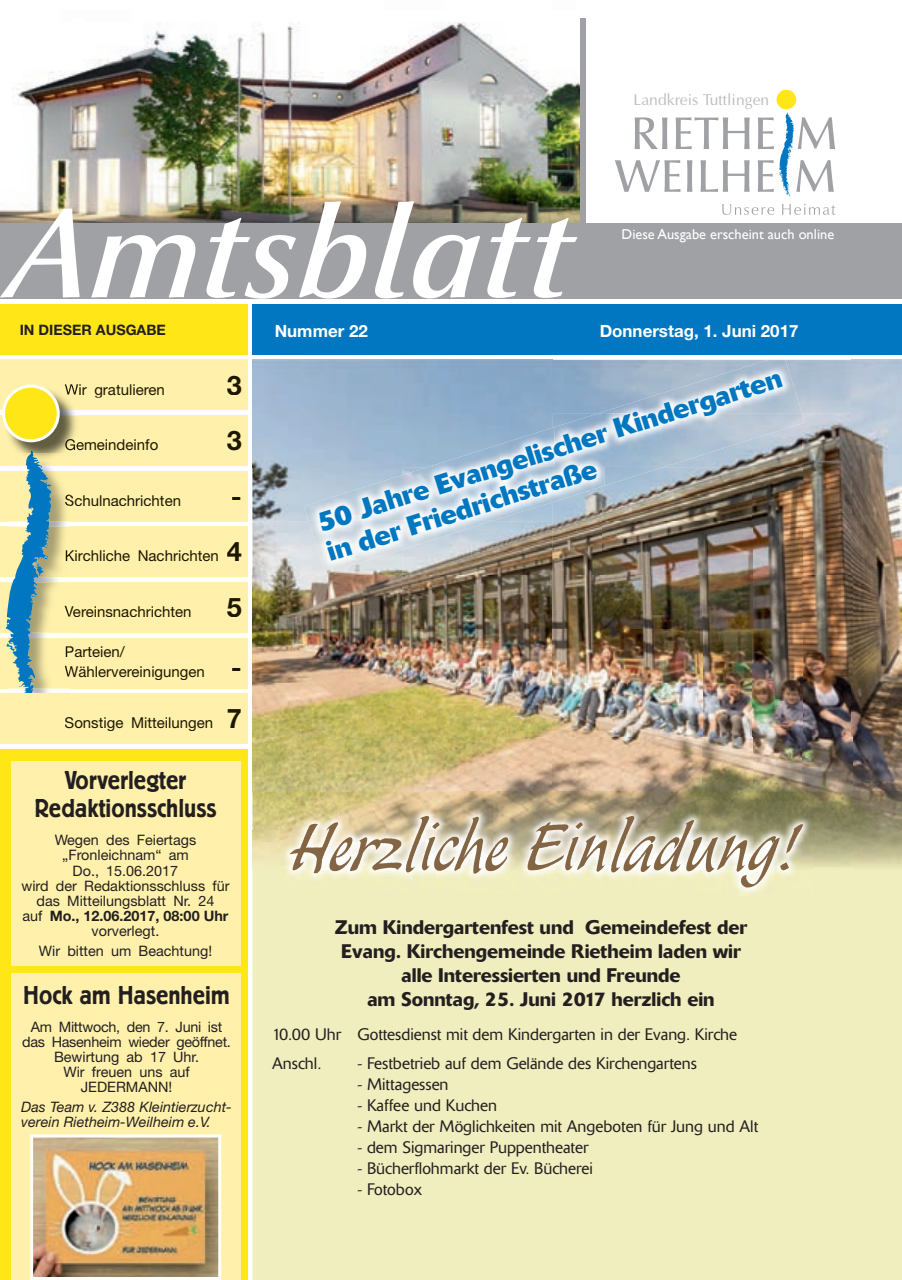
<style>
.page{position:relative;width:902px;height:1280px;background:#fff}
.page>*{position:absolute;margin:0;border:0;box-sizing:border-box;transform-origin:0 0}
.t1{font:300 64.05px "Sayer Esprit BQ";color:#836544}
.t2{font:700 27.45px/31.8px "Delta BQ";color:#0077c0}
.t3{font:700 27px "Helvetica Neue";color:#1d1700}
.t4{font:500 25.5px/28.5px "Berliner Grotesk BQ";color:#231f20;text-align:center}
.t5{font:500 19.5px/24px "Delta BQ";color:#231f20;text-align:center}
.t6{font:700 16.95px "Helvetica Neue";color:#fff}
.t7{font:300 16.5px/29.5px "Delta BQ";color:#231f20}
.t8{font:15.75px "Optima";color:#bcbdc0}
.t9{font:15px/19.5px "Helvetica Neue";color:#1d1700}
.t10{font:14.4px/15.1px "Helvetica Neue";color:#231f20;text-align:center}
.t11{font:14.4px/15.1px "Helvetica Neue";letter-spacing:-.02em;color:#231f20;text-align:center}
.t12{font:italic 14.4px/15.1px "Helvetica Neue";color:#231f20}
.t13{font:14.4px "Gill Sans";color:#fff}
.t14{font:700 14.4px "Helvetica Neue";color:#231f20}
.s1{font-weight:700;font-size:27px}
.s2{font-weight:700}
</style>
<div class="page">
<img style="left:17px;top:22px;width:563px;height:201px">
<svg style="left:615px;top:113px;width:220px;height:102px"></svg>
<div style="left:776px;top:90px;width:20px;height:19px;background:#ffe616;border-radius:50%"></div>
<div style="left:0;top:223px;width:901px;height:76px;background:#a0a1a5"></div>
<div style="left:580px;top:18px;width:6px;height:213px;background:#a0a1a5"></div>
<div style="left:0;top:304px;width:247px;height:50px;background:#ffe616"></div>
<div style="left:0;top:360px;width:247px;height:50px;background:#fff1ab"></div>
<div style="left:0;top:415px;width:247px;height:51px;background:#fff1ab"></div>
<div style="left:0;top:527px;width:247px;height:50px;background:#fff1ab"></div>
<div style="left:0;top:638px;width:247px;height:50px;background:#fff1ab"></div>
<div style="left:0;top:471px;width:247px;height:50px;background:#fff1ab"></div>
<div style="left:0;top:582px;width:247px;height:51px;background:#fff1ab"></div>
<div style="left:0;top:749px;width:247px;height:531px;background:#ffe616"></div>
<div style="left:253px;top:304px;width:648px;height:50px;background:#0077c0"></div>
<svg style="left:0;top:201px;width:577px;height:98px"></svg>
<img style="left:52px;top:472px;width:18px;height:222px">
<img style="left:52px;top:527px;width:18px;height:50px">
<img style="left:52px;top:638px;width:18px;height:50px">
<img style="left:12px;top:442px;width:60px;height:15px">
<svg style="left:5px;top:451px;width:47px;height:243px"></svg>
<div style="left:252px;top:869px;width:649px;height:411px;background:#f0eebe"></div>
<div style="left:0;top:694px;width:247px;height:50px;background:#fff1ab"></div>
<div style="left:11px;top:761px;width:229px;height:204px;background:#fff1ab"></div>
<div style="left:11px;top:974px;width:229px;height:306px;background:#fff1ab"></div>
<svg style="left:2px;top:384px;width:77px;height:58px"></svg>
<img style="left:65px;top:387px;width:14px;height:11px">
<img style="left:65px;top:439px;width:14px;height:11px">
<svg style="left:65px;top:495px;width:5px;height:11px"></svg>
<svg style="left:66px;top:550px;width:4px;height:11px"></svg>
<svg style="left:65px;top:606px;width:5px;height:11px"></svg>
<svg style="left:66px;top:646px;width:4px;height:11px"></svg>
<img style="left:65px;top:666px;width:5px;height:14px">
<img style="left:30px;top:1134px;width:191px;height:146px">
<img style="left:851px;top:360px;width:50px;height:509px">
<img style="left:252px;top:414px;width:350px;height:162px">
<img style="left:664px;top:454px;width:137px;height:14px">
<img style="left:801px;top:414px;width:51px;height:378px">
<img style="left:602px;top:468px;width:150px;height:108px">
<img style="left:752px;top:468px;width:50px;height:324px">
<img style="left:252px;top:576px;width:500px;height:216px">
<img style="left:252px;top:792px;width:200px;height:38px">
<img style="left:452px;top:792px;width:200px;height:14px">
<img style="left:652px;top:792px;width:200px;height:38px">
<img style="left:812px;top:830px;width:40px;height:39px">
<img style="left:768px;top:359px;width:17px;height:1px">
<img style="left:598px;top:380px;width:106px;height:33px">
<img style="left:704px;top:360px;width:98px;height:53px">
<img style="left:428px;top:427px;width:126px;height:40px">
<img style="left:554px;top:413px;width:151px;height:54px">
<img style="left:704px;top:413px;width:101px;height:41px">
<img style="left:304px;top:467px;width:300px;height:53px">
<img style="left:604px;top:467px;width:60px;height:19px">
<img style="left:308px;top:520px;width:146px;height:54px">
<img style="left:454px;top:520px;width:41px;height:13px">
<img style="left:280px;top:806px;width:532px;height:91px">
<p class="t8" style="left:633px;top:90px;width:137px">Landkreis Tuttlingen</p>
<p class="t13" style="left:621px;top:226px;width:214px">Diese Ausgabe erscheint auch online</p>
<p class="t14" style="left:20px;top:321px;width:148px">IN DIESER AUSGABE</p>
<p class="t9" style="left:65px;top:379px;width:102px">Wir gratulieren</p>
<h3 class="t3" style="left:227px;top:368px;width:17px">3</h3>
<p class="t9" style="left:65px;top:435px;width:95px">Gemeindeinfo</p>
<h3 class="t3" style="left:227px;top:424px;width:17px">3</h3>
<p class="t9" style="left:65px;top:490px;width:118px">Schulnachrichten</p>
<h3 class="t3" style="left:231px;top:479px;width:12px">-</h3>
<p class="t9" style="left:65px;top:546px;width:179px">Kirchliche Nachrichten <span class="s1">4</span></p>
<p class="t9" style="left:65px;top:601px;width:128px">Vereinsnachrichten</p>
<h3 class="t3" style="left:227px;top:590px;width:17px">5</h3>
<p class="t9" style="left:65px;top:642px;width:179px">Parteien/<br>Wählervereinigungen <span class="s1">-</span></p>
<p class="t9" style="left:65px;top:712px;width:179px">Sonstige Mitteilungen <span class="s1">7</span></p>
<h3 class="t4" style="left:34px;top:766px;width:184px">Vorverlegter<br>Redaktionsschluss</h3>
<p class="t10" style="left:21px;top:832px;width:209px">Wegen des Feiertags „Fronleichnam“ am<br>Do., 15.06.2017<br>wird der Redaktionsschluss für das Mitteilungsblatt Nr. 24<br>auf <span class="s2">Mo., 12.06.2017, 08:00 Uhr </span>vorverlegt.</p>
<p class="t10" style="left:39px;top:943px;width:175px">Wir bitten um Beachtung!</p>
<h3 class="t4" style="left:23px;top:981px;width:208px">Hock am Hasenheim</h3>
<p class="t11" style="left:22px;top:1018px;width:210px">Am Mittwoch, den 7. Juni ist das Hasenheim wieder geöffnet.<br>Bewirtung ab 17 Uhr.<br>Wir freuen uns auf<br>JEDERMANN!</p>
<p class="t12" style="left:21px;top:1099px;width:212px">Das Team v. Z388 Kleintierzucht&shy;verein Rietheim-Weilheim e.V.</p>
<p class="t6" style="left:275px;top:320px;width:95px">Nummer 22</p>
<p class="t6" style="left:599px;top:320px;width:200px">Donnerstag, 1. Juni 2017</p>
<h2 class="t2" style="left:313px;top:505px;width:486px;rotate:-17deg">50 Jahre Evangelischer Kindergarten in der Friedrichstraße</h2>
<h1 class="t1" style="left:289px;top:811px;width:505px">Herzliche Einladung!</h1>
<p class="t5" style="left:335px;top:915px;width:414px">Zum Kindergartenfest und Gemeindefest der Evang. Kirchengemeinde Rietheim laden wir alle Interessierten und Freunde<br>am Sonntag, 25. Juni 2017 herzlich ein</p>
<p class="t7" style="left:272px;top:1019px;width:466px">10.00 Uhr Gottesdienst mit dem Kindergarten in der Evang. Kirche<br>Anschl.</p>
<p class="t7" style="left:357px;top:1049px;width:341px">- Festbetrieb auf dem Gelände des Kirchengartens</p>
<p class="t7" style="left:357px;top:1070px;width:93px">- Mittagessen</p>
<p class="t7" style="left:357px;top:1091px;width:141px">- Kaffee und Kuchen</p>
<p class="t7" style="left:357px;top:1112px;width:402px">- Markt der Möglichkeiten mit Angeboten für Jung und Alt</p>
<p class="t7" style="left:357px;top:1133px;width:233px">- dem Sigmaringer Puppentheater</p>
<p class="t7" style="left:357px;top:1154px;width:237px">- Bücherflohmarkt der Ev. Bücherei</p>
<p class="t7" style="left:357px;top:1175px;width:66px">- Fotobox</p>
</div>
